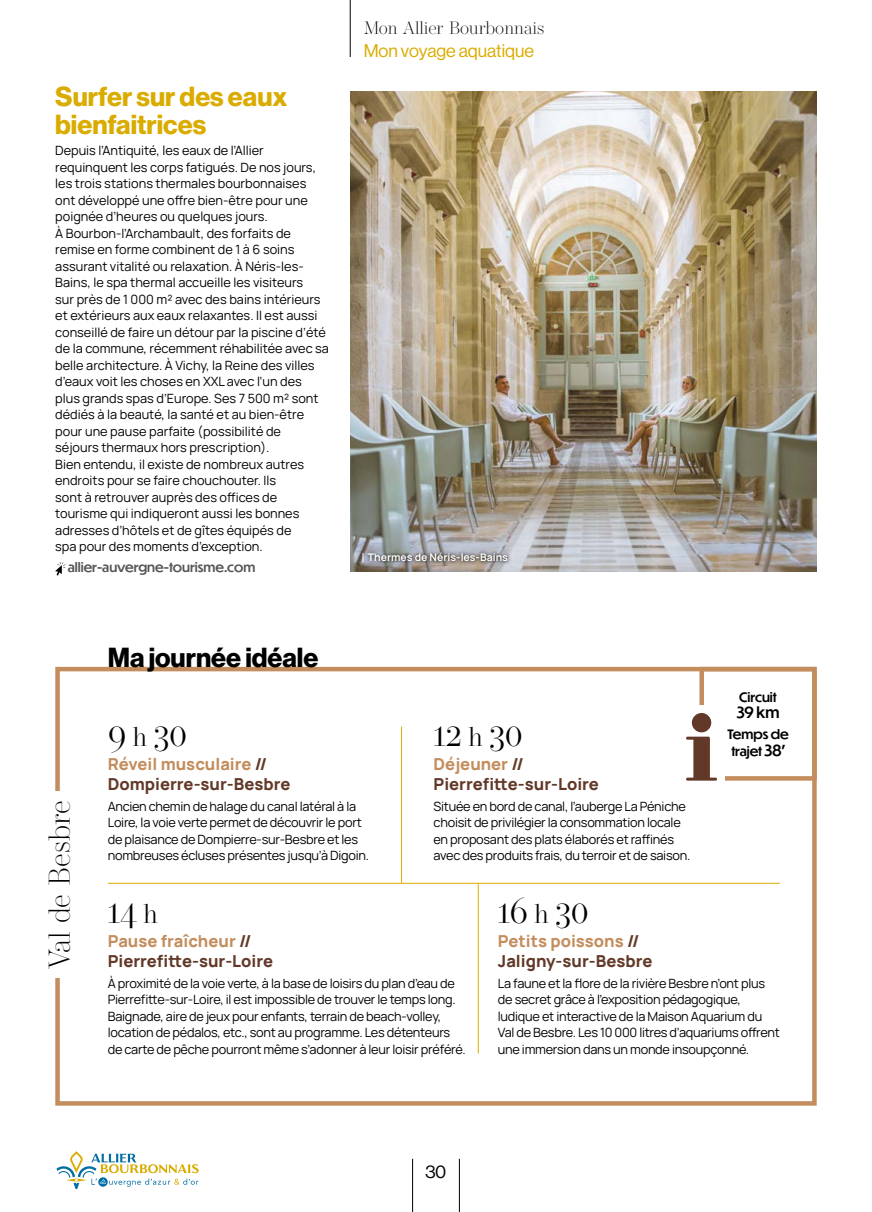
<style>
.page{position:relative;width:872px;height:1212px;background:#fff}
.page>*{position:absolute;margin:0;border:0;box-sizing:border-box;transform-origin:0 0}
.t1{font:300 37.5px "Operetta 18";letter-spacing:-.02em;color:#000;scale:.96 1}
.t2{font:200 30px "Operetta 18";color:#000}
.t3{font:27px/28.5px "N Haas Grotesk DS Pro 75 Bd";color:#daac00}
.t4{font:27px "N Haas Grotesk DS Pro 75 Bd";color:#000}
.t5{font:200 18px "Operetta 18";color:#000}
.t6{font:18px "N Haas Grotesk DS Pro 55 Rg";color:#daac00}
.t7{font:18px "N Haas Grotesk DS Pro 55 Rg";color:#000}
.t8{font:800 16.5px/19.8px "Manrope";color:#623928}
.t9{font:500 15px "Dunbar Tall";color:#000}
.t10{font:12.75px/16.5px "Manrope";letter-spacing:-.015em;color:#000}
.t11{font:500 12.75px "Dunbar Tall";color:#575756}
.t12{font:500 12.75px/16.5px "Dunbar Tall";color:#000;text-align:center}
.t13{font:700 10.5px "Manrope";color:#fff}
.s1{font-size:27px}
.s2{color:#c38d5d}
.s3{font-size:15px}
</style>
<div class="page">
<svg style="left:56px;top:1151px;width:143px;height:38px"></svg>
<hr style="left:412px;top:1159px;width:1px;height:53px;background:#000">
<hr style="left:459px;top:1159px;width:1px;height:53px;background:#000">
<div style="left:55px;top:667px;width:761px;height:439px;border:4px solid #c38d5d"></div>
<svg style="left:55px;top:562px;width:11px;height:13px"></svg>
<img style="left:350px;top:91px;width:466px;height:481px">
<div style="left:41px;top:791px;width:30px;height:187px;background:#fff"></div>
<svg style="left:359px;top:549px;width:153px;height:17px;background:#8b898a"></svg>
<div style="left:699px;top:667px;width:117px;height:114px;border:4px solid #c38d5d"></div>
<div style="left:681px;top:705px;width:43px;height:81px;background:#fff"></div>
<div style="left:692px;top:713px;width:19px;height:19px;background:#623928;border-radius:50%"></div>
<svg style="left:686px;top:737px;width:31px;height:44px"></svg>
<hr style="left:350px;top:0;width:1px;height:57px;background:#000">
<hr style="left:108px;top:883px;width:672px;height:1px;background:#daac00">
<hr style="left:401px;top:726px;width:1px;height:157px;background:#daac00">
<hr style="left:478px;top:883px;width:1px;height:170px;background:#daac00">
<h3 class="t3" style="left:55px;top:83px;width:234px">Surfer sur des eaux bienfaitrices</h3>
<p class="t10" style="left:55px;top:142px;width:275px">Depuis l’Antiquité, les eaux de l’Allier requinquent les corps fatigués. De nos jours, les trois stations thermales bourbonnaises ont développé une offre bien-être pour une poignée d’heures ou quelques jours.<br>À Bourbon-l’Archambault, des forfaits de remise en forme combinent de 1 à 6 soins assurant vitalité ou relaxation. À Néris-les-Bains, le spa thermal accueille les visiteurs<br>sur près de 1 000 m² avec des bains intérieurs et extérieurs aux eaux relaxantes. Il est aussi conseillé de faire un détour par la piscine d’été de la commune, récemment réhabilitée avec sa belle architecture. À Vichy, la Reine des villes d’eaux voit les choses en XXL avec l’un des plus grands spas d’Europe. Ses 7 500 m² sont dédiés à la beauté, la santé et au bien-être pour une pause parfaite (possibilité de<br>séjours thermaux hors prescription).<br>Bien entendu, il existe de nombreux autres endroits pour se faire chouchouter. Ils<br>sont à retrouver auprès des offices de tourisme qui indiqueront aussi les bonnes adresses d’hôtels et de gîtes équipés de<br>spa pour des moments d’exception.</p>
<p class="t11" style="left:68px;top:558px;width:189px">allier-auvergne-tourisme.com</p>
<h3 class="t4" style="left:108px;top:642px;width:212px">Ma journée idéale</h3>
<h3 class="t5" style="left:364px;top:13px;width:182px">Mon Allier Bourbonnais</h3>
<h3 class="t6" style="left:364px;top:40px;width:172px">Mon voyage aquatique</h3>
<p class="t13" style="left:368px;top:550px;width:142px">Thermes de Néris-les-Bains</p>
<h2 class="t2" style="left:34px;top:969px;width:170px;rotate:-90deg">Val de Besbre</h2>
<h1 class="t1" style="left:108px;top:711px;width:84px">9 <span class="s1">h</span> 30</h1>
<p class="t8" style="left:108px;top:754px;width:184px"><span class="s2">Réveil musculaire</span> //<br>Dompierre-sur-Besbre</p>
<p class="t10" style="left:108px;top:797px;width:263px">Ancien chemin de halage du canal latéral à la Loire, la voie verte permet de découvrir le port de plaisance de Dompierre-sur-Besbre et les nombreuses écluses présentes jusqu’à Digoin.</p>
<h1 class="t1" style="left:433px;top:711px;width:94px">12 <span class="s1">h</span> 30</h1>
<p class="t8" style="left:433px;top:754px;width:167px"><span class="s2">Déjeuner</span> //<br>Pierrefitte-sur-Loire</p>
<p class="t10" style="left:433px;top:797px;width:258px">Située en bord de canal, l’auberge La Péniche choisit de privilégier la consommation locale en proposant des plats élaborés et raffinés avec des produits frais, du terroir et de saison.</p>
<p class="t12" style="left:739px;top:688px;width:39px">Circuit</p>
<p class="t9" style="left:736px;top:702px;width:44px">39 km</p>
<p class="t12" style="left:727px;top:726px;width:63px">Temps de trajet <span class="s3">38’</span></p>
<h1 class="t1" style="left:108px;top:888px;width:54px">14 <span class="s1">h</span></h1>
<p class="t8" style="left:108px;top:930px;width:167px"><span class="s2">Pause fraîcheur</span> //<br>Pierrefitte-sur-Loire</p>
<p class="t10" style="left:108px;top:974px;width:359px">À proximité de la voie verte, à la base de loisirs du plan d’eau de Pierrefitte-sur-Loire, il est impossible de trouver le temps long.<br>Baignade, aire de jeux pour enfants, terrain de beach-volley, location de pédalos, etc., sont au programme. Les détenteurs de carte de pêche pourront même s’adonner à leur loisir préféré.</p>
<h1 class="t1" style="left:498px;top:888px;width:96px">16 <span class="s1">h</span> 30</h1>
<p class="t8" style="left:498px;top:930px;width:156px"><span class="s2">Petits poissons</span> //<br>Jaligny-sur-Besbre</p>
<p class="t10" style="left:498px;top:974px;width:283px">La faune et la flore de la rivière Besbre n’ont plus de secret grâce à l’exposition pédagogique, ludique et interactive de la Maison Aquarium du Val de Besbre. Les 10 000 litres d’aquariums offrent une immersion dans un monde insoupçonné.</p>
<h3 class="t7" style="left:425px;top:1161px;width:22px">30</h3>
</div>
